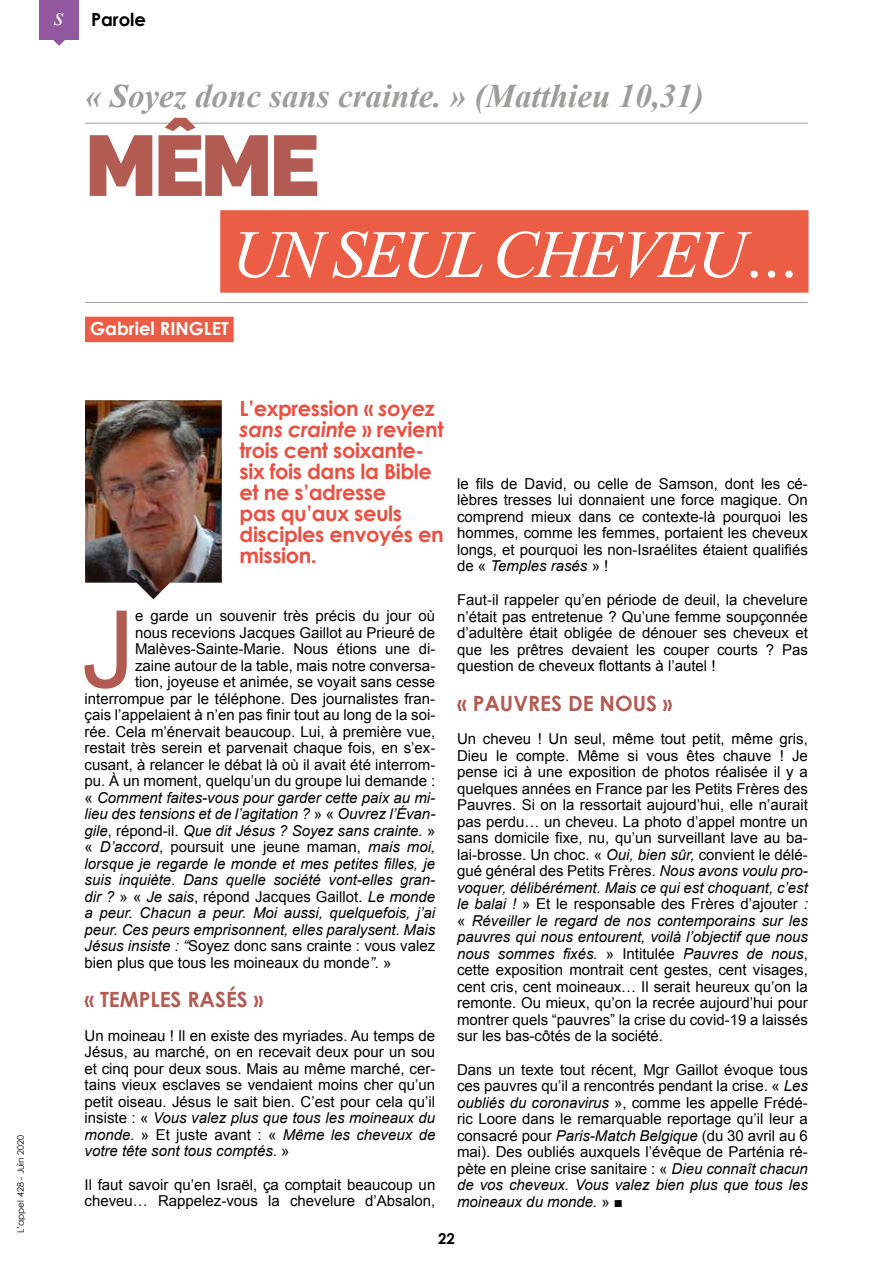
<style>
.page{position:relative;width:893px;height:1263px;background:#fff}
.page>*{position:absolute;margin:0;border:0;box-sizing:border-box;transform-origin:0 0}
.t1{font:107.25px "Arial";color:#b25b53}
.t2{font:800 85.5px "Raleway";color:#b25b53}
.t3{font:italic 67.5px "Times New Roman";letter-spacing:-.04em;color:#fff}
.t4{font:italic 700 33px "Times New Roman";color:#9d9d9c}
.t5{font:700 21px/21px "Century Gothic";letter-spacing:-.02em;color:#ea5042}
.t6{font:700 21px "Century Gothic";color:#b25b53}
.t7{font:700 18px "Century Gothic";color:#fff}
.t8{font:700 18px "Century Gothic";color:#000}
.t9{font:15px/16.5px "Arial";color:#000;text-align:justify}
.t10{font:italic 15px "Arial";color:#000}
.t11{font:700 15px "Century Gothic";color:#000}
.t12{font:9px "Century Gothic";color:#000}
.s1{font-family:"Times New Roman";font-weight:400;font-style:italic;font-size:26.1px;color:#fff}
.s2{font-style:italic}
.s3{font-style:normal}
</style>
<div class="page">
<div style="left:39px;top:0;width:40px;height:39px;background:#91579f"></div>
<svg style="left:53px;top:39px;width:13px;height:7px"></svg>
<hr style="left:85px;top:123px;width:723px;height:1px;background:#9d9d9c">
<hr style="left:85px;top:302px;width:723px;height:1px;background:#9d9d9c">
<div style="left:220px;top:210px;width:588px;height:83px;background:#eb5d45"></div>
<img style="left:85px;top:400px;width:137px;height:199px">
<div style="left:85px;top:317px;width:149px;height:25px;background:#eb5d45"></div>
<p class="t12" style="left:15px;top:1233px;width:100px;rotate:-90deg">L’appel 428 - Juin 2020</p>
<p class="t8" style="left:54px;top:8px;width:94px"><span class="s1">s</span> Parole</p>
<h3 class="t4" style="left:85px;top:78px;width:620px">« Soyez donc sans crainte. » (Matthieu 10,31)</h3>
<h2 class="t2" style="left:85px;top:116px;width:237px">MÊME</h2>
<h3 class="t3" style="left:232px;top:217px;width:572px">UN SEUL CHEVEU…</h3>
<p class="t7" style="left:90px;top:317px;width:140px">Gabriel RINGLET</p>
<h3 class="t5" style="left:240px;top:397px;width:206px">L’expression « <span class="s2">soyez sans crainte</span> » revient trois cent soixante&shy;six fois dans la Bible et ne s’adresse<br>pas qu’aux seuls disciples envoyés en mission.</h3>
<h1 class="t1" style="left:81px;top:590px;width:55px">J</h1>
<p class="t9" style="left:135px;top:608px;width:302px">e garde un souvenir très précis du jour où</p>
<p class="t9" style="left:135px;top:624px;width:302px">nous recevions Jacques Gaillot au Prieuré de</p>
<p class="t9" style="left:135px;top:641px;width:302px">Malèves-Sainte-Marie. Nous étions une di-</p>
<p class="t9" style="left:135px;top:657px;width:302px">zaine autour de la table, mais notre conversa-</p>
<p class="t9" style="left:135px;top:674px;width:302px">tion, joyeuse et animée, se voyait sans cesse</p>
<p class="t9" style="left:85px;top:690px;width:352px">interrompue par le téléphone. Des journalistes fran-</p>
<p class="t9" style="left:85px;top:707px;width:352px">çais l’appelaient à n’en pas finir tout au long de la soi-</p>
<p class="t9" style="left:85px;top:723px;width:352px">rée. Cela m’énervait beaucoup. Lui, à première vue,</p>
<p class="t9" style="left:85px;top:740px;width:352px">restait très serein et parvenait chaque fois, en s’ex-</p>
<p class="t9" style="left:85px;top:756px;width:352px">cusant, à relancer le débat là où il avait été interrom-</p>
<p class="t9" style="left:85px;top:773px;width:352px">pu. À un moment, quelqu’un du groupe lui demande :</p>
<p class="t10" style="left:85px;top:789px;width:352px"><span class="s3">«</span> Comment faites-vous pour garder cette paix au mi-</p>
<p class="t10" style="left:85px;top:806px;width:352px">lieu des tensions et de l’agitation ? <span class="s3">» «</span> Ouvrez l’Évan-</p>
<p class="t10" style="left:85px;top:822px;width:352px">gile<span class="s3">, répond-il.</span> Que dit Jésus ? Soyez sans crainte. <span class="s3">»</span></p>
<p class="t9" style="left:85px;top:839px;width:352px">« <span class="s2">D’accord</span>, poursuit une jeune maman, <span class="s2">mais moi,</span></p>
<p class="t10" style="left:85px;top:855px;width:352px">lorsque je regarde le monde et mes petites filles, je</p>
<p class="t10" style="left:85px;top:872px;width:352px">suis inquiète. Dans quelle société vont-elles gran-</p>
<p class="t9" style="left:85px;top:888px;width:352px"><span class="s2">dir ?</span> » « <span class="s2">Je sais</span>, répond Jacques Gaillot. <span class="s2">Le monde</span></p>
<p class="t10" style="left:84px;top:905px;width:352px">a peur. Chacun a peur. Moi aussi, quelquefois, j’ai</p>
<p class="t10" style="left:84px;top:921px;width:352px">peur. Ces peurs emprisonnent, elles paralysent. Mais</p>
<p class="t9" style="left:84px;top:938px;width:352px"><span class="s2">Jésus insiste : “</span>Soyez donc sans crainte : vous valez</p>
<p class="t9" style="left:84px;top:954px;width:308px">bien plus que tous les moineaux du monde<span class="s2">”</span>. »</p>
<h3 class="t6" style="left:85px;top:986px;width:180px">« TEMPLES RASÉS »</h3>
<p class="t9" style="left:85px;top:1027px;width:352px">Un moineau ! Il en existe des myriades. Au temps de Jésus, au marché, on en recevait deux pour un sou et cinq pour deux sous. Mais au même marché, cer&shy;tains vieux esclaves se vendaient moins cher qu’un petit oiseau. Jésus le sait bien. C’est pour cela qu’il insiste : « <span class="s2">Vous valez plus que tous les moineaux du monde.</span> » Et juste avant : « <span class="s2">Même les cheveux de votre tête sont tous comptés</span>. »</p>
<p class="t9" style="left:85px;top:1176px;width:352px">Il faut savoir qu’en Israël, ça comptait beaucoup un cheveu… Rappelez-vous la chevelure d’Absalon,</p>
<p class="t9" style="left:457px;top:475px;width:352px">le fils de David, ou celle de Samson, dont les cé&shy;lèbres tresses lui donnaient une force magique. On comprend mieux dans ce contexte-là pourquoi les hommes, comme les femmes, portaient les cheveux longs, et pourquoi les non-Israélites étaient qualifiés de « <span class="s2">Temples rasés</span> » !</p>
<p class="t9" style="left:457px;top:591px;width:352px">Faut-il rappeler qu’en période de deuil, la chevelure n’était pas entretenue ? Qu’une femme soupçonnée d’adultère était obligée de dénouer ses cheveux et que les prêtres devaient les couper courts ? Pas question de cheveux flottants à l’autel !</p>
<h3 class="t6" style="left:457px;top:689px;width:217px">« PAUVRES DE NOUS »</h3>
<p class="t9" style="left:457px;top:730px;width:352px">Un cheveu ! Un seul, même tout petit, même gris, Dieu le compte. Même si vous êtes chauve ! Je pense ici à une exposition de photos réalisée il y a quelques années en France par les Petits Frères des Pauvres. Si on la ressortait aujourd’hui, elle n’aurait pas perdu… un cheveu. La photo d’appel montre un sans domicile fixe, nu, qu’un surveillant lave au ba&shy;lai-brosse. Un choc. « <span class="s2">Oui, bien sûr,</span> convient le délé&shy;gué général des Petits Frères. <span class="s2">Nous avons voulu pro&shy;voquer, délibérément. Mais ce qui est choquant, c’est le balai !</span> » Et le responsable des Frères d’ajouter <span class="s2">: </span>« <span class="s2">Réveiller le regard de nos contemporains sur les pauvres qui nous entourent, voilà l’objectif que nous nous sommes fixés.</span> » Intitulée <span class="s2">Pauvres de nous</span>, cette exposition montrait cent gestes, cent visages, cent cris, cent moineaux… Il serait heureux qu’on la remonte. Ou mieux, qu’on la recrée aujourd’hui pour montrer quels “pauvres” la crise du covid-19 a laissés sur les bas-côtés de la société.</p>
<p class="t9" style="left:457px;top:1061px;width:352px">Dans un texte tout récent, Mgr Gaillot évoque tous ces pauvres qu’il a rencontrés pendant la crise. « <span class="s2">Les oubliés du coronavirus</span> », comme les appelle Frédé&shy;ric Loore dans le remarquable reportage qu’il leur a consacré pour <span class="s2">Paris-Match Belgique</span> (du 30 avril au 6 mai). Des oubliés auxquels l’évêque de Parténia ré&shy;pète en pleine crise sanitaire : « <span class="s2">Dieu connaît chacun de vos cheveux. Vous valez bien plus que tous les moineaux du monde.</span> » ■</p>
<p class="t11" style="left:438px;top:1229px;width:18px">22</p>
</div>
